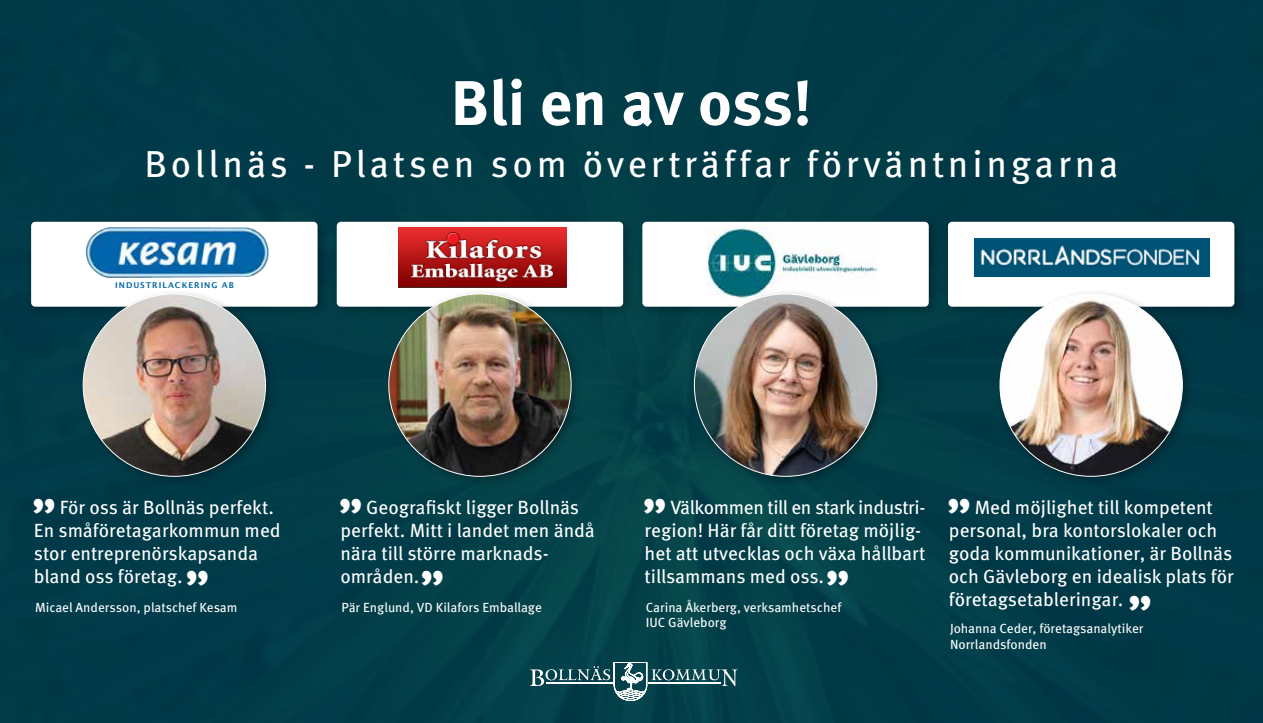
<style>
.page{position:relative;width:1263px;height:723px;background:#013b48}
.page>*{position:absolute;margin:0;border:0;box-sizing:border-box;transform-origin:0 0}
.t1{font:700 63px "Meta OT";letter-spacing:-.005em;color:#fff}
.t2{font:700 49.65px "Meta OT";color:#fff}
.t3{font:37.5px "Meta OT";letter-spacing:.1em;color:#fff}
.t4{font:19.05px/23px "Meta OT";color:#fff}
.t5{font:13.2px "Meta OT";color:#fff}
.t6{font:600 8.1px "Lucida Sans";letter-spacing:.12em;color:#0064aa}
</style>
<div class="page">
<div style="left:26px;top:217px;width:303px;height:101px;background:#000;opacity:.3"></div>
<div style="left:31px;top:222px;width:287px;height:85px;background:#fff;border-radius:4px"></div>
<div style="left:78px;top:288px;width:199px;height:200px;background:#000;opacity:.3"></div>
<img style="left:83px;top:294px;width:182px;height:182px;border-radius:91px">
<div style="left:332px;top:217px;width:303px;height:101px;background:#000;opacity:.3"></div>
<div style="left:337px;top:222px;width:286px;height:85px;background:#fff;border-radius:4px"></div>
<div style="left:383px;top:288px;width:200px;height:200px;background:#000;opacity:.3"></div>
<img style="left:389px;top:294px;width:182px;height:182px;border-radius:91px">
<div style="left:637px;top:217px;width:303px;height:101px;background:#000;opacity:.3"></div>
<div style="left:642px;top:222px;width:287px;height:85px;background:#fff;border-radius:4px"></div>
<div style="left:943px;top:217px;width:303px;height:101px;background:#000;opacity:.3"></div>
<div style="left:948px;top:222px;width:286px;height:85px;background:#fff;border-radius:4px"></div>
<div style="left:994px;top:288px;width:200px;height:200px;background:#000;opacity:.3"></div>
<img style="left:1000px;top:294px;width:182px;height:182px;border-radius:91px">
<svg style="left:530px;top:662px;width:208px;height:39px"></svg>
<hr style="left:546px;top:682px;width:66px;height:2px;background:#fff">
<hr style="left:649px;top:682px;width:72px;height:2px;background:#fff">
<img style="left:86px;top:227px;width:183px;height:51px">
<img style="left:398px;top:227px;width:168px;height:61px">
<img style="left:706px;top:226px;width:170px;height:62px">
<div style="left:689px;top:288px;width:199px;height:200px;background:#000;opacity:.3"></div>
<img style="left:694px;top:294px;width:183px;height:182px;border-radius:91px">
<img style="left:975px;top:239px;width:234px;height:37px">
<h1 class="t1" style="left:451px;top:66px;width:363px">Bli en av oss!</h1>
<h3 class="t3" style="left:144px;top:142px;width:976px">Bollnäs - Platsen som överträffar förväntningarna</h3>
<p class="t6" style="left:115px;top:281px;width:120px">INDUSTRILACKERING AB</p>
<h2 class="t2" style="left:32px;top:487px;width:26px">”</h2>
<p class="t4" style="left:34px;top:496px;width:248px;text-indent:26px">För oss är Bollnäs perfekt.<br>En småföretagarkommun med stor entreprenörskapsanda bland oss företag.</p>
<h2 class="t2" style="left:185px;top:559px;width:26px">”</h2>
<p class="t5" style="left:35px;top:599px;width:204px">Micael Andersson, platschef Kesam</p>
<h2 class="t2" style="left:338px;top:487px;width:26px">”</h2>
<p class="t4" style="left:340px;top:496px;width:256px;text-indent:26px">Geografiskt ligger Bollnäs perfekt. Mitt i landet men ändå nära till större marknads&shy;områden.</p>
<h2 class="t2" style="left:420px;top:559px;width:26px">”</h2>
<p class="t5" style="left:341px;top:599px;width:202px">Pär Englund, VD Kilafors Emballage</p>
<h2 class="t2" style="left:643px;top:487px;width:26px">”</h2>
<p class="t4" style="left:645px;top:496px;width:282px;text-indent:26px">Välkommen till en stark industri&shy;region! Här får ditt företag möjlig&shy;het att utvecklas och växa hållbart tillsammans med oss.</p>
<h2 class="t2" style="left:825px;top:559px;width:26px">”</h2>
<p class="t5" style="left:646px;top:599px;width:197px">Carina Åkerberg, verksamhetschef</p>
<h2 class="t2" style="left:947px;top:487px;width:26px">”</h2>
<p class="t4" style="left:949px;top:496px;width:286px;text-indent:26px">Med möjlighet till kompetent personal, bra kontorslokaler och goda kommunikationer, är Bollnäs och Gävleborg en idealisk plats för företagsetableringar.</p>
<h2 class="t2" style="left:1128px;top:584px;width:26px">”</h2>
<p class="t5" style="left:646px;top:615px;width:82px">IUC Gävleborg</p>
<p class="t5" style="left:950px;top:620px;width:195px">Johanna Ceder, företagsanalytiker</p>
<p class="t5" style="left:950px;top:636px;width:98px">Norrlandsfonden</p>
</div>
